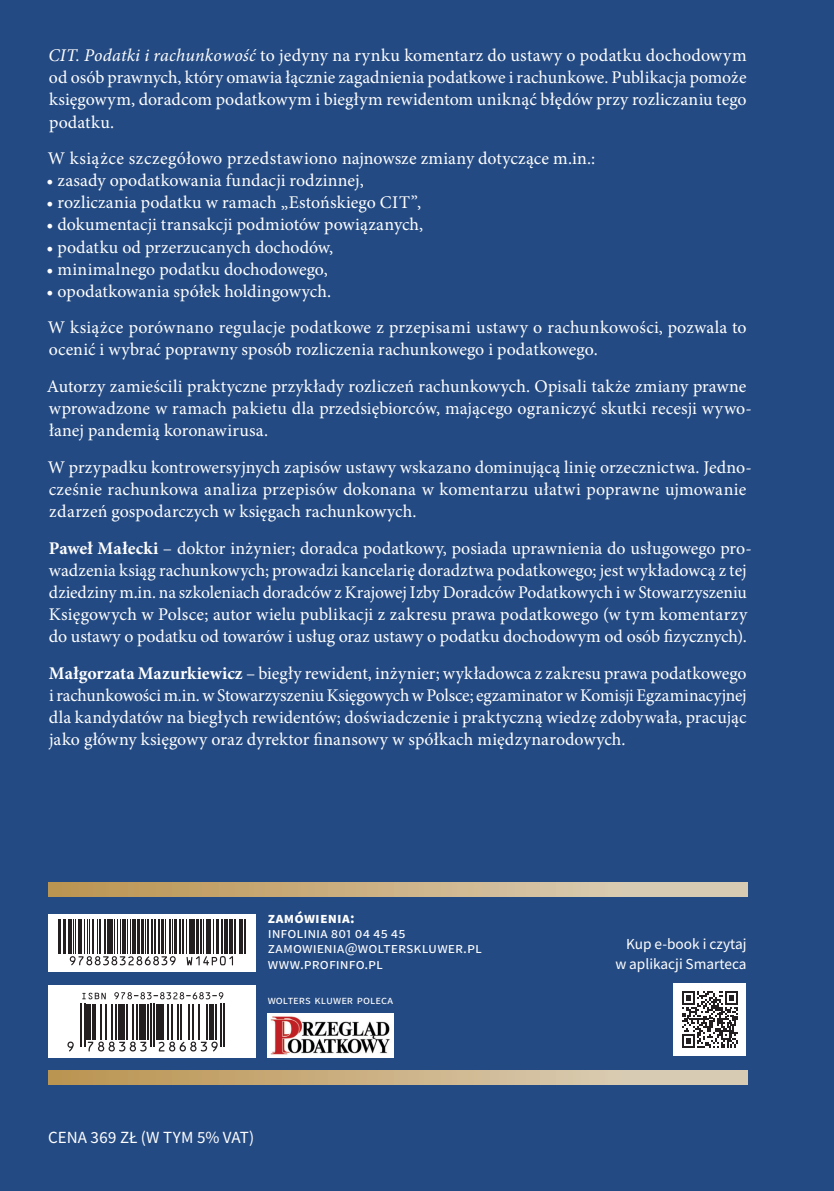
<style>
.page{position:relative;width:834px;height:1191px;background:#fff}
.page>*{position:absolute;margin:0;border:0;box-sizing:border-box;transform-origin:0 0}
.t1{font:17.85px/22.1px "Minion Pro";letter-spacing:.005em;color:#fff}
.t2{font:16.97px "Source Sans Pro";letter-spacing:-.005em;color:#fff}
.t3{font:15.22px/15.2px "Source Sans Pro";color:#fff;text-align:right}
.t4{font:700 15.22px "Source Sans Pro";letter-spacing:.015em;color:#fff}
.t5{font:11.9px "Source Sans Pro";letter-spacing:.005em;color:#fff}
.s1{font-style:italic}
.s2{font-weight:700}
</style>
<div class="page">
<div style="left:0;top:0;width:833px;height:1190px;background:#244a83"></div>
<div style="left:673px;top:983px;width:73px;height:72px;background:#fff"></div>
<svg style="left:682px;top:991px;width:56px;height:56px"></svg>
<div style="left:48px;top:913px;width:207px;height:58px;background:#fff"></div>
<hr style="left:58px;top:919px;width:1px;height:35px;background:#231f20">
<hr style="left:60px;top:919px;width:1px;height:35px;background:#231f20">
<hr style="left:63px;top:919px;width:3px;height:35px;background:#231f20">
<hr style="left:68px;top:919px;width:4px;height:35px;background:#231f20">
<hr style="left:73px;top:919px;width:1px;height:35px;background:#231f20">
<hr style="left:75px;top:919px;width:1px;height:35px;background:#231f20">
<hr style="left:78px;top:919px;width:4px;height:35px;background:#231f20">
<hr style="left:84px;top:919px;width:1px;height:35px;background:#231f20">
<hr style="left:87px;top:919px;width:1px;height:35px;background:#231f20">
<hr style="left:89px;top:919px;width:1px;height:35px;background:#231f20">
<hr style="left:92px;top:919px;width:2px;height:35px;background:#231f20">
<hr style="left:97px;top:919px;width:1px;height:35px;background:#231f20">
<hr style="left:99px;top:919px;width:2px;height:35px;background:#231f20">
<hr style="left:104px;top:919px;width:2px;height:35px;background:#231f20">
<hr style="left:107px;top:919px;width:1px;height:35px;background:#231f20">
<hr style="left:109px;top:919px;width:4px;height:35px;background:#231f20">
<hr style="left:114px;top:919px;width:1px;height:35px;background:#231f20">
<hr style="left:117px;top:919px;width:1px;height:35px;background:#231f20">
<hr style="left:120px;top:919px;width:1px;height:35px;background:#231f20">
<hr style="left:122px;top:919px;width:3px;height:35px;background:#231f20">
<hr style="left:127px;top:919px;width:1px;height:35px;background:#231f20">
<hr style="left:130px;top:919px;width:1px;height:35px;background:#231f20">
<hr style="left:132px;top:919px;width:4px;height:35px;background:#231f20">
<hr style="left:137px;top:919px;width:3px;height:35px;background:#231f20">
<hr style="left:141px;top:919px;width:2px;height:35px;background:#231f20">
<hr style="left:145px;top:919px;width:1px;height:35px;background:#231f20">
<hr style="left:147px;top:919px;width:2px;height:35px;background:#231f20">
<hr style="left:151px;top:919px;width:2px;height:35px;background:#231f20">
<hr style="left:154px;top:919px;width:2px;height:35px;background:#231f20">
<hr style="left:157px;top:919px;width:2px;height:35px;background:#231f20">
<hr style="left:161px;top:919px;width:3px;height:35px;background:#231f20">
<hr style="left:165px;top:919px;width:1px;height:35px;background:#231f20">
<hr style="left:169px;top:919px;width:2px;height:35px;background:#231f20">
<hr style="left:172px;top:919px;width:1px;height:35px;background:#231f20">
<hr style="left:174px;top:919px;width:3px;height:35px;background:#231f20">
<hr style="left:179px;top:919px;width:2px;height:35px;background:#231f20">
<hr style="left:182px;top:919px;width:2px;height:35px;background:#231f20">
<hr style="left:186px;top:919px;width:1px;height:35px;background:#231f20">
<hr style="left:189px;top:919px;width:2px;height:35px;background:#231f20">
<hr style="left:192px;top:919px;width:3px;height:35px;background:#231f20">
<hr style="left:196px;top:919px;width:3px;height:35px;background:#231f20">
<hr style="left:200px;top:919px;width:2px;height:35px;background:#231f20">
<hr style="left:203px;top:919px;width:1px;height:35px;background:#231f20">
<hr style="left:206px;top:919px;width:2px;height:35px;background:#231f20">
<hr style="left:209px;top:919px;width:2px;height:35px;background:#231f20">
<hr style="left:213px;top:919px;width:1px;height:35px;background:#231f20">
<hr style="left:216px;top:919px;width:3px;height:35px;background:#231f20">
<hr style="left:221px;top:919px;width:2px;height:35px;background:#231f20">
<hr style="left:223px;top:919px;width:1px;height:35px;background:#231f20">
<hr style="left:225px;top:919px;width:3px;height:35px;background:#231f20">
<hr style="left:229px;top:919px;width:4px;height:35px;background:#231f20">
<hr style="left:234px;top:919px;width:2px;height:35px;background:#231f20">
<hr style="left:239px;top:919px;width:2px;height:35px;background:#231f20">
<hr style="left:242px;top:919px;width:1px;height:35px;background:#231f20">
<hr style="left:244px;top:919px;width:2px;height:35px;background:#231f20">
<svg style="left:70px;top:956px;width:106px;height:9px"></svg>
<svg style="left:186px;top:956px;width:47px;height:9px"></svg>
<div style="left:48px;top:984px;width:207px;height:73px;background:#fff"></div>
<svg style="left:82px;top:992px;width:24px;height:7px"></svg>
<svg style="left:114px;top:992px;width:109px;height:7px"></svg>
<svg style="left:67px;top:1041px;width:7px;height:10px"></svg>
<hr style="left:81px;top:1003px;width:1px;height:44px;background:#231f20">
<hr style="left:84px;top:1003px;width:1px;height:44px;background:#231f20">
<hr style="left:87px;top:1003px;width:4px;height:36px;background:#231f20">
<hr style="left:93px;top:1003px;width:3px;height:36px;background:#231f20">
<hr style="left:100px;top:1003px;width:2px;height:36px;background:#231f20">
<hr style="left:105px;top:1003px;width:1px;height:36px;background:#231f20">
<hr style="left:111px;top:1003px;width:1px;height:36px;background:#231f20">
<hr style="left:116px;top:1003px;width:1px;height:36px;background:#231f20">
<div style="left:118px;top:1003px;width:6px;height:36px;background:#231f20"></div>
<hr style="left:126px;top:1003px;width:2px;height:36px;background:#231f20">
<hr style="left:132px;top:1003px;width:2px;height:36px;background:#231f20">
<hr style="left:137px;top:1003px;width:1px;height:36px;background:#231f20">
<svg style="left:88px;top:1041px;width:59px;height:10px"></svg>
<div style="left:140px;top:1003px;width:6px;height:36px;background:#231f20"></div>
<hr style="left:147px;top:1003px;width:2px;height:36px;background:#231f20">
<hr style="left:150px;top:1003px;width:2px;height:44px;background:#231f20">
<hr style="left:153px;top:1003px;width:2px;height:44px;background:#231f20">
<hr style="left:156px;top:1003px;width:3px;height:36px;background:#231f20">
<hr style="left:161px;top:1003px;width:3px;height:36px;background:#231f20">
<hr style="left:167px;top:1003px;width:1px;height:36px;background:#231f20">
<hr style="left:171px;top:1003px;width:2px;height:36px;background:#231f20">
<hr style="left:177px;top:1003px;width:2px;height:36px;background:#231f20">
<hr style="left:180px;top:1003px;width:2px;height:36px;background:#231f20">
<hr style="left:188px;top:1003px;width:1px;height:36px;background:#231f20">
<hr style="left:192px;top:1003px;width:2px;height:36px;background:#231f20">
<hr style="left:199px;top:1003px;width:1px;height:36px;background:#231f20">
<hr style="left:206px;top:1003px;width:2px;height:36px;background:#231f20">
<svg style="left:159px;top:1041px;width:59px;height:10px"></svg>
<div style="left:209px;top:1003px;width:5px;height:36px;background:#231f20"></div>
<hr style="left:215px;top:1003px;width:2px;height:36px;background:#231f20">
<hr style="left:220px;top:1003px;width:1px;height:44px;background:#231f20">
<hr style="left:223px;top:1003px;width:1px;height:44px;background:#231f20">
<img style="left:268px;top:1013px;width:125px;height:44px">
<svg style="left:48px;top:1070px;width:699px;height:14px;background:#ccb388"></svg>
<svg style="left:48px;top:882px;width:699px;height:14px;background:#ccb388"></svg>
<p class="t1" style="left:48px;top:45px;width:699px;text-align:justify"><span class="s1">CIT. Podatki i rachunkowość</span> to jedyny na rynku komentarz do ustawy o podatku dochodowym od osób prawnych, który omawia łącznie zagadnienia podatkowe i rachunkowe. Publikacja pomoże księgowym, doradcom podatkowym i biegłym rewidentom uniknąć błędów przy rozliczaniu tego podatku.</p>
<p class="t1" style="left:48px;top:147px;width:548px">W książce szczegółowo przedstawiono najnowsze zmiany dotyczące m.in.:</p>
<p class="t1" style="left:47px;top:170px;width:318px">• zasady opodatkowania fundacji rodzinnej,</p>
<p class="t1" style="left:47px;top:192px;width:376px">• rozliczania podatku w ramach „Estońskiego CIT”,</p>
<p class="t1" style="left:47px;top:214px;width:378px">• dokumentacji transakcji podmiotów powiązanych,</p>
<p class="t1" style="left:47px;top:236px;width:288px">• podatku od przerzucanych dochodów,</p>
<p class="t1" style="left:47px;top:258px;width:283px">• minimalnego podatku dochodowego,</p>
<p class="t1" style="left:47px;top:273px;width:701px;line-height:36.6px">• opodatkowania spółek holdingowych.<br>W książce porównano regulacje podatkowe z przepisami ustawy o rachunkowości, pozwala to</p>
<p class="t1" style="left:47px;top:331px;width:701px;line-height:36.6px">ocenić i wybrać poprawny sposób rozliczenia rachunkowego i podatkowego.<br>Autorzy zamieścili praktyczne przykłady rozliczeń rachunkowych. Opisali także zmiany prawne</p>
<p class="t1" style="left:49px;top:397px;width:704px">wprowadzone w ramach pakietu dla przedsiębiorców, mającego ograniczyć skutki recesji wywo&shy;łanej pandemią koronawirusa.</p>
<p class="t1" style="left:48px;top:456px;width:705px">W przypadku kontrowersyjnych zapisów ustawy wskazano dominującą linię orzecznictwa. Jedno&shy;cześnie rachunkowa analiza przepisów dokonana w komentarzu ułatwi poprawne ujmowanie zdarzeń gospodarczych w księgach rachunkowych.</p>
<p class="t1" style="left:49px;top:537px;width:704px"><span class="s2">Paweł Małecki</span> – doktor inżynier; doradca podatkowy, posiada uprawnienia do usługowego pro&shy;wadzenia ksiąg rachunkowych; prowadzi kancelarię doradztwa podatkowego; jest wykładowcą z tej dziedziny m.in. na szkoleniach doradców z Krajowej Izby Doradców Podatkowych i w Stowarzyszeniu Księgowych w Polsce; autor wielu publikacji z zakresu prawa podatkowego (w tym komentarzy do ustawy o podatku od towarów i usług oraz ustawy o podatku dochodowym od osób fizycznych).</p>
<p class="t1" style="left:49px;top:662px;width:699px;text-align:justify"><span class="s2">Małgorzata Mazurkiewicz</span> – biegły rewident, inżynier; wykładowca z zakresu prawa podatkowego i rachunkowości m.in. w Stowarzyszeniu Księgowych w Polsce; egzaminator w Komisji Egzaminacyjnej dla kandydatów na biegłych rewidentów; doświadczenie i praktyczną wiedzę zdobywała, pracując jako główny księgowy oraz dyrektor finansowy w spółkach międzynarodowych.</p>
<p class="t4" style="left:267px;top:907px;width:89px">zamówienia:</p>
<p class="t3" style="left:267px;top:925px;width:215px;text-align:left">infolinia 801 04 45 45 zamowienia@wolterskluwer.pl www.profinfo.pl</p>
<p class="t5" style="left:267px;top:992px;width:127px">wolters kluwer poleca</p>
<p class="t2" style="left:48px;top:1126px;width:207px">CENA 369 ZŁ (W TYM 5% VAT)</p>
<p class="t3" style="left:615px;top:933px;width:132px;line-height:20.5px">Kup e-book i czytaj w aplikacji Smarteca</p>
</div>
